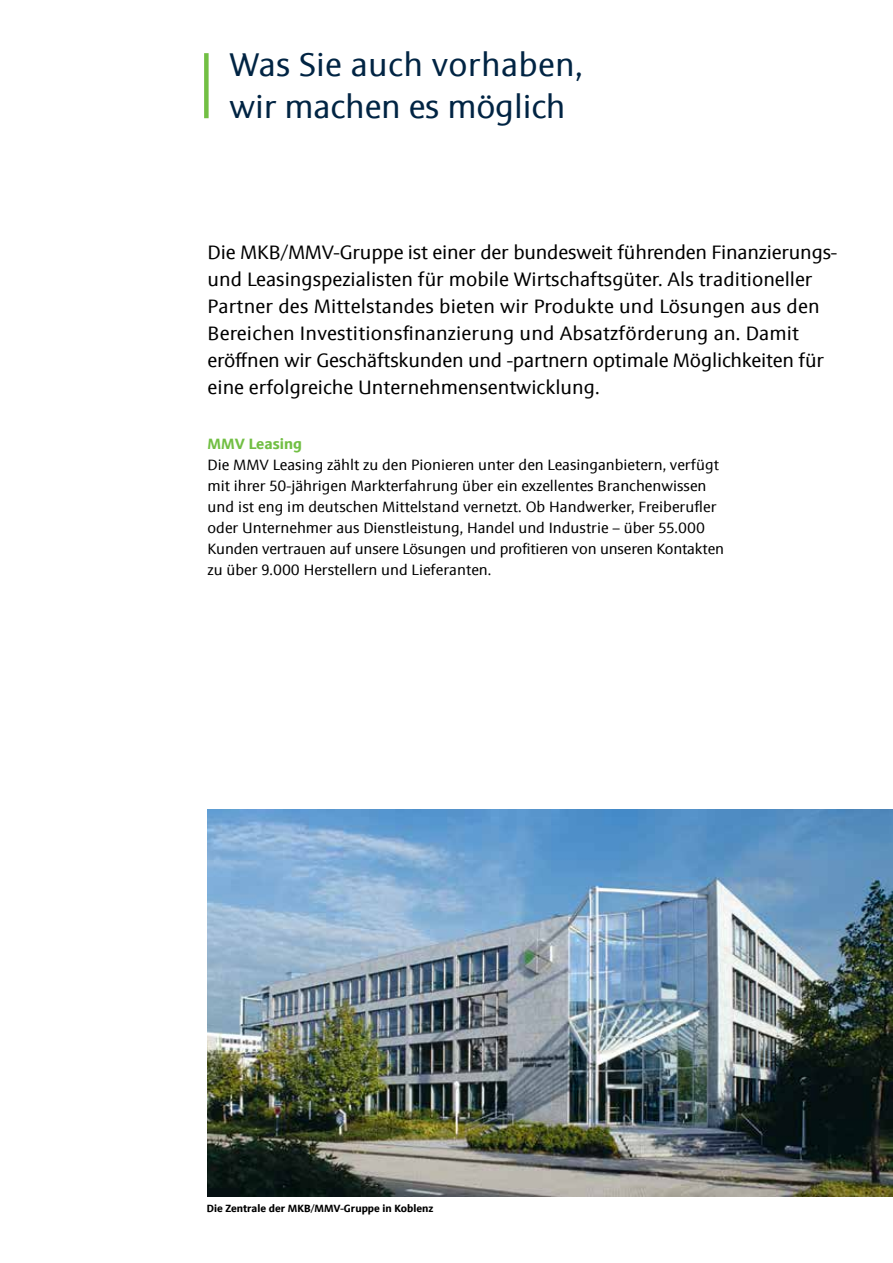
<style>
.page{position:relative;width:893px;height:1263px;background:#fff}
.page>*{position:absolute;margin:0;border:0;box-sizing:border-box;transform-origin:0 0}
.t1{font:33px/42px "Sinova Pro";letter-spacing:-.005em;color:#002443}
.t2{font:19.5px/27px "Sinova Pro";color:#000}
.t3{font:15px/21px "Sinova Pro";color:#000}
.t4{font:700 15px "Sinova Pro";color:#72bf44}
.t5{font:700 10.5px "Sinova Pro";color:#000}
</style>
<div class="page">
<div style="left:204px;top:53px;width:5px;height:65px;background:#72bf44"></div>
<img style="left:208px;top:810px;width:685px;height:387px">
<h1 class="t1" style="left:230px;top:44px;width:355px">Was Sie auch vorhaben, wir machen es möglich</h1>
<p class="t2" style="left:208px;top:239px;width:631px">Die MKB/MMV-Gruppe ist einer der bundesweit führenden Finanzierungs&shy;und Leasingspezialisten für mobile Wirtschaftsgüter. Als traditioneller Partner des Mittelstandes bieten wir Produkte und Lösungen aus den Bereichen Investitionsfinanzierung und Absatzförderung an. Damit eröffnen wir Geschäftskunden und -partnern optimale Möglichkeiten für eine erfolgreiche Unternehmensentwicklung.</p>
<p class="t4" style="left:208px;top:435px;width:96px">MMV Leasing</p>
<p class="t3" style="left:208px;top:455px;width:518px">Die MMV Leasing zählt zu den Pionieren unter den Leasinganbietern, verfügt mit ihrer 50-jährigen Markterfahrung über ein exzellentes Branchenwissen und ist eng im deutschen Mittelstand vernetzt. Ob Handwerker, Freiberufler oder Unternehmer aus Dienstleistung, Handel und Industrie – über 55.000<br>Kunden vertrauen auf unsere Lösungen und profitieren von unseren Kontakten zu über 9.000 Herstellern und Lieferanten.</p>
<p class="t5" style="left:207px;top:1202px;width:228px">Die Zentrale der MKB/MMV-Gruppe in Koblenz</p>
</div>
